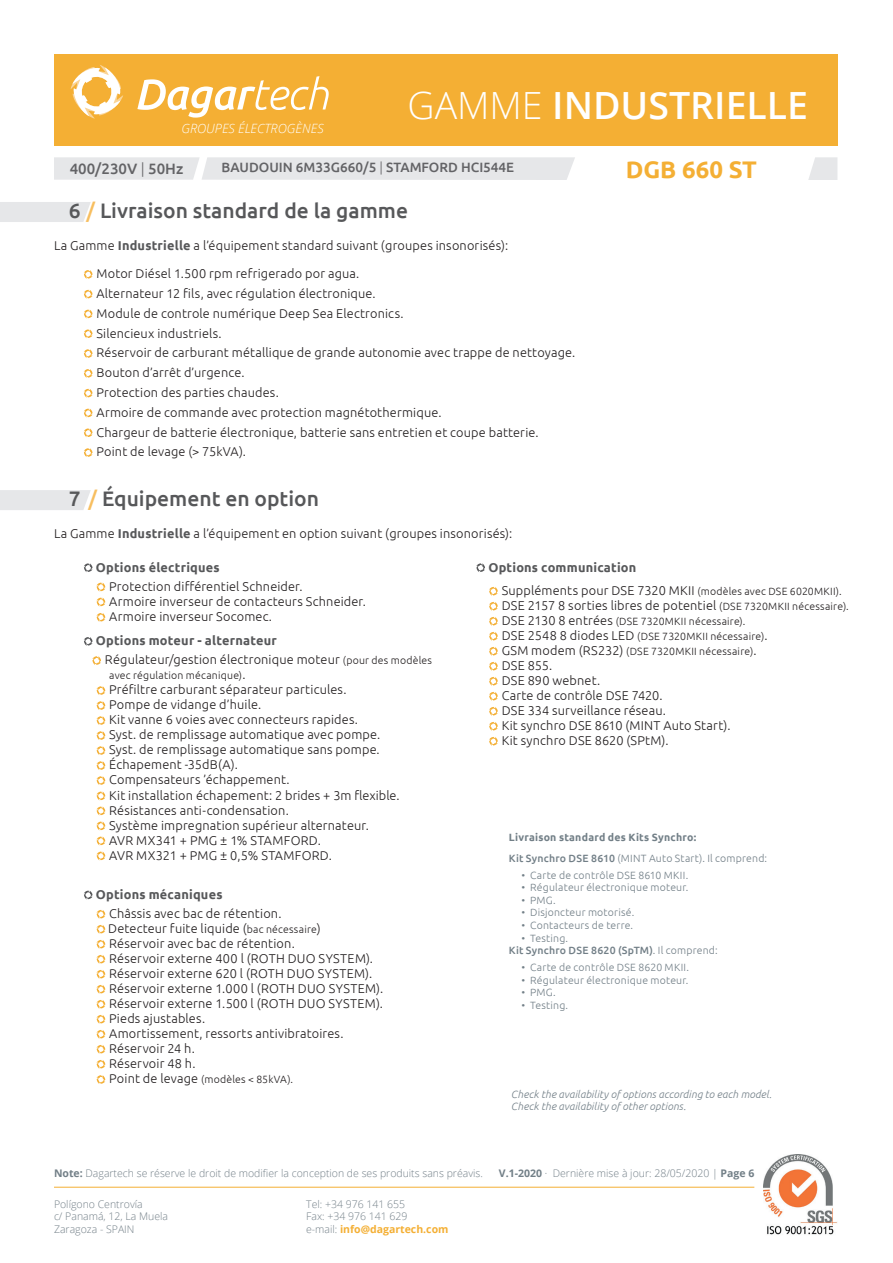
<style>
.page{position:relative;width:893px;height:1263px;background:#fff}
.page>*{position:absolute;margin:0;border:0;box-sizing:border-box;transform-origin:0 0}
.t1{font:600 37.5px "Open Sans";color:#fff}
.t2{font:700 24px "Ubuntu";color:#f4af34}
.t3{font:500 21px "Ubuntu";color:#57585a}
.t4{font:500 15px "Ubuntu";color:#636366}
.t5{font:500 13.5px "Ubuntu";color:#636366}
.t6{font:300 12.75px/15px "Ubuntu";letter-spacing:.015em;color:#231f20}
.t7{font:700 12.75px "Ubuntu";letter-spacing:.015em;color:#57585a}
.t8{font:italic 300 12.75px "Open Sans";color:#fff}
.t9{font:300 10.5px/12.6px "Open Sans";color:#727f87}
.t10{font:300 10.5px "Ubuntu";letter-spacing:.02em;color:#727f87}
.t11{font:300 10.5px/15px "Ubuntu";letter-spacing:.02em;color:#231f20}
.t12{font:italic 300 10.5px/12.6px "Ubuntu";letter-spacing:.01em;color:#727f87}
.t13{font:700 10.5px/21.1px "Ubuntu";letter-spacing:.025em;color:#727f87}
.t14{font:500 10.5px/12.6px "Ubuntu";letter-spacing:.02em;color:#727f87}
.s1{font-weight:300}
.s2{color:#f7be5f}
.s3{font-weight:700;color:#57585a}
.s4{font-size:10.5px}
.s5{font-size:12.75px}
.s6{font-weight:500}
.s7{font-weight:700}
.s8{font-weight:700;color:#f4af34}
</style>
<div class="page">
<div style="left:54px;top:54px;width:783px;height:92px;background:#f4af34"></div>
<div style="left:54px;top:157px;width:521px;height:23px;background:#e6e7e9"></div>
<svg style="left:808px;top:157px;width:29px;height:23px"></svg>
<hr style="left:54px;top:1187px;width:700px;height:1px;background:#f4af34">
<svg style="left:71px;top:65px;width:52px;height:54px"></svg>
<svg style="left:137px;top:76px;width:192px;height:42px"></svg>
<img style="left:763px;top:1154px;width:74px;height:81px">
<div style="left:0;top:202px;width:91px;height:20px;background:#e6e7e9"></div>
<svg style="left:84px;top:270px;width:9px;height:9px"></svg>
<svg style="left:84px;top:290px;width:9px;height:9px"></svg>
<svg style="left:84px;top:309px;width:9px;height:9px"></svg>
<svg style="left:84px;top:329px;width:9px;height:9px"></svg>
<svg style="left:84px;top:349px;width:9px;height:9px"></svg>
<svg style="left:84px;top:369px;width:9px;height:9px"></svg>
<svg style="left:84px;top:389px;width:9px;height:9px"></svg>
<svg style="left:84px;top:408px;width:9px;height:9px"></svg>
<svg style="left:84px;top:428px;width:9px;height:9px"></svg>
<svg style="left:84px;top:448px;width:9px;height:9px"></svg>
<div style="left:0;top:490px;width:91px;height:20px;background:#e6e7e9"></div>
<svg style="left:84px;top:563px;width:9px;height:9px"></svg>
<svg style="left:96px;top:582px;width:10px;height:9px"></svg>
<svg style="left:96px;top:597px;width:10px;height:9px"></svg>
<svg style="left:96px;top:613px;width:10px;height:9px"></svg>
<svg style="left:84px;top:637px;width:9px;height:9px"></svg>
<svg style="left:92px;top:656px;width:9px;height:9px"></svg>
<svg style="left:96px;top:686px;width:10px;height:9px"></svg>
<svg style="left:96px;top:701px;width:10px;height:9px"></svg>
<svg style="left:96px;top:716px;width:10px;height:9px"></svg>
<svg style="left:96px;top:731px;width:10px;height:9px"></svg>
<svg style="left:96px;top:746px;width:10px;height:9px"></svg>
<svg style="left:96px;top:761px;width:10px;height:9px"></svg>
<svg style="left:96px;top:776px;width:10px;height:9px"></svg>
<svg style="left:96px;top:791px;width:10px;height:9px"></svg>
<svg style="left:96px;top:806px;width:10px;height:9px"></svg>
<svg style="left:96px;top:821px;width:10px;height:9px"></svg>
<svg style="left:96px;top:836px;width:10px;height:9px"></svg>
<svg style="left:96px;top:851px;width:10px;height:9px"></svg>
<svg style="left:84px;top:890px;width:9px;height:9px"></svg>
<svg style="left:96px;top:910px;width:10px;height:9px"></svg>
<svg style="left:96px;top:925px;width:10px;height:9px"></svg>
<svg style="left:96px;top:940px;width:10px;height:9px"></svg>
<svg style="left:96px;top:955px;width:10px;height:9px"></svg>
<svg style="left:96px;top:970px;width:10px;height:9px"></svg>
<svg style="left:96px;top:985px;width:10px;height:9px"></svg>
<svg style="left:96px;top:1000px;width:10px;height:9px"></svg>
<svg style="left:96px;top:1015px;width:10px;height:9px"></svg>
<svg style="left:96px;top:1030px;width:10px;height:9px"></svg>
<svg style="left:96px;top:1045px;width:10px;height:9px"></svg>
<svg style="left:96px;top:1060px;width:10px;height:9px"></svg>
<svg style="left:96px;top:1075px;width:10px;height:9px"></svg>
<svg style="left:476px;top:563px;width:9px;height:9px"></svg>
<svg style="left:489px;top:587px;width:9px;height:9px"></svg>
<svg style="left:489px;top:602px;width:9px;height:9px"></svg>
<svg style="left:489px;top:617px;width:9px;height:9px"></svg>
<svg style="left:489px;top:632px;width:9px;height:9px"></svg>
<svg style="left:489px;top:647px;width:9px;height:9px"></svg>
<svg style="left:489px;top:662px;width:9px;height:9px"></svg>
<svg style="left:489px;top:677px;width:9px;height:9px"></svg>
<svg style="left:489px;top:692px;width:9px;height:9px"></svg>
<svg style="left:489px;top:707px;width:9px;height:9px"></svg>
<svg style="left:489px;top:722px;width:9px;height:9px"></svg>
<svg style="left:489px;top:737px;width:9px;height:9px"></svg>
<p class="t8" style="left:181px;top:119px;width:144px">GROUPES ÉLECTROGÈNES</p>
<h1 class="t1" style="left:408px;top:79px;width:402px"><span class="s1">GAMME</span> INDUSTRIELLE</h1>
<p class="t4" style="left:70px;top:159px;width:115px">400/230V <span class="s1">|</span> 50Hz</p>
<p class="t5" style="left:222px;top:159px;width:294px">BAUDOUIN 6M33G660/5 <span class="s1">|</span> STAMFORD HCI544E</p>
<h2 class="t2" style="left:626px;top:155px;width:133px">DGB 660 ST</h2>
<h3 class="t3" style="left:69px;top:198px;width:341px">6 <span class="s2">/</span> Livraison standard de la gamme</h3>
<p class="t6" style="left:54px;top:238px;width:456px">La Gamme <span class="s3">Industrielle</span> a l’équipement standard suivant (groupes insonorisés):</p>
<p class="t6" style="left:96px;top:263px;width:480px;line-height:19.8px">Motor Diésel 1.500 rpm refrigerado por agua.<br>Alternateur 12 fils, avec régulation électronique.<br>Module de controle numérique Deep Sea Electronics.<br>Silencieux industriels.<br>Réservoir de carburant métallique de grande autonomie avec trappe de nettoyage.<br>Bouton d’arrêt d’urgence.<br>Protection des parties chaudes.<br>Armoire de commande avec protection magnétothermique.<br>Chargeur de batterie électronique, batterie sans entretien et coupe batterie.<br>Point de levage (&gt; 75kVA).</p>
<h3 class="t3" style="left:69px;top:486px;width:252px">7 <span class="s2">/</span> Équipement en option</h3>
<p class="t6" style="left:54px;top:526px;width:460px">La Gamme <span class="s3">Industrielle</span> a l’équipement en option suivant (groupes insonorisés):</p>
<p class="t7" style="left:96px;top:559px;width:125px">Options électriques</p>
<p class="t6" style="left:109px;top:578px;width:258px">Protection différentiel Schneider.<br>Armoire inverseur de contacteurs Schneider.<br>Armoire inverseur Socomec.</p>
<p class="t6" style="left:105px;top:631px;width:328px;line-height:19.2px;text-indent:-9px"><span class="s3">Options moteur - alternateur<br></span>Régulateur/gestion électronique moteur <span class="s4">(pour des modèles</span></p>
<p class="t11" style="left:109px;top:668px;width:138px">avec régulation mécanique)<span class="s5">.</span></p>
<p class="t6" style="left:109px;top:682px;width:292px">Préfiltre carburant séparateur particules.<br>Pompe de vidange d’huile.<br>Kit vanne 6 voies avec connecteurs rapides.<br>Syst. de remplissage automatique avec pompe.<br>Syst. de remplissage automatique sans pompe.<br>Échapement -35dB(A).<br>Compensateurs ’échappement.<br>Kit installation échapement: 2 brides + 3m flexible.<br>Résistances anti-condensation.<br>Système impregnation supérieur alternateur.<br>AVR MX341 + PMG ± 1% STAMFORD.<br>AVR MX321 + PMG ± 0,5% STAMFORD.</p>
<p class="t7" style="left:96px;top:886px;width:128px">Options mécaniques</p>
<p class="t6" style="left:108px;top:906px;width:277px">Châssis avec bac de rétention.<br>Detecteur fuite liquide (<span class="s4">bac nécessaire</span>)<br>Réservoir avec bac de rétention.<br>Réservoir externe 400 l (ROTH DUO SYSTEM).<br>Réservoir externe 620 l (ROTH DUO SYSTEM).<br>Réservoir externe 1.000 l (ROTH DUO SYSTEM).<br>Réservoir externe 1.500 l (ROTH DUO SYSTEM).<br>Pieds ajustables.<br>Amortissement, ressorts antivibratoires.<br>Réservoir 24 h.<br>Réservoir 48 h.</p>
<p class="t11" style="left:109px;top:1072px;width:185px"><span class="s5">Point de levage</span> (modèles &lt; 85kVA).</p>
<p class="t6" style="left:502px;top:555px;width:342px;line-height:23.5px;text-indent:-13px"><span class="s3">Options communication<br></span>Suppléments pour DSE 7320 MKII <span class="s4">(modèles avec DSE 6020MKII).</span></p>
<p class="t6" style="left:502px;top:598px;width:349px">DSE 2157 8 sorties libres de potentiel <span class="s4">(DSE 7320MKII nécessaire).</span></p>
<p class="t11" style="left:502px;top:614px;width:267px"><span class="s5">DSE 2130 8 entrées</span> (DSE 7320MKII nécessaire).<br><span class="s5">DSE 2548 8 diodes LED</span> (DSE 7320MKII nécessaire)<span class="s5">.<br>GSM modem (RS232)</span> (DSE 7320MKII nécessaire)<span class="s5">.</span></p>
<p class="t6" style="left:502px;top:658px;width:230px">DSE 855.<br>DSE 890 webnet.<br>Carte de contrôle DSE 7420.<br>DSE 334 surveillance réseau.<br>Kit synchro DSE 8610 (MINT Auto Start).<br>Kit synchro DSE 8620 (SPtM).</p>
<p class="t13" style="left:509px;top:826px;width:260px">Livraison standard des Kits Synchro:<br><span class="s6">Kit Synchro DSE 8610</span> <span class="s1">(MINT Auto Start). Il comprend:</span></p>
<p class="t10" style="left:522px;top:868px;width:168px">• Carte de contrôle DSE 8610 MKII.</p>
<p class="t10" style="left:522px;top:881px;width:168px">• Régulateur électronique moteur.</p>
<p class="t10" style="left:522px;top:894px;width:36px">• PMG.</p>
<p class="t10" style="left:522px;top:906px;width:114px">• Disjoncteur motorisé.</p>
<p class="t10" style="left:522px;top:919px;width:113px">• Contacteurs de terre.</p>
<p class="t14" style="left:509px;top:931px;width:210px;text-indent:13px"><span class="s1">• Testing.<br></span>Kit Synchro DSE 8620 (SpTM)<span class="s1">. Il comprend:</span></p>
<p class="t10" style="left:522px;top:961px;width:169px">• Carte de contrôle DSE 8620 MKII.</p>
<p class="t10" style="left:522px;top:973px;width:168px">• Régulateur électronique moteur.</p>
<p class="t10" style="left:522px;top:986px;width:36px">• PMG.</p>
<p class="t10" style="left:522px;top:999px;width:48px">• Testing.</p>
<p class="t12" style="left:511px;top:1087px;width:262px">Check the availability of options according to each model.<br>Check the availability of other options.</p>
<p class="t9" style="left:54px;top:1166px;width:430px"><span class="s7">Note:</span> Dagartech se réserve le droit de modifier la conception de ses produits sans préavis.</p>
<p class="t9" style="left:54px;top:1197px;width:116px">Polígono Centrovía<br>c/ Panamá, 12, La Muela<br>Zaragoza - SPAIN</p>
<p class="t9" style="left:306px;top:1197px;width:144px">Tel: +34 976 141 655<br>Fax: +34 976 141 629<br>e-mail: <span class="s8">info@dagartech.com</span></p>
<p class="t9" style="left:499px;top:1166px;width:257px"><span class="s7">V.1-2020</span> · Dernière mise à jour: 28/05/2020 | <span class="s7">Page 6</span></p>
</div>
